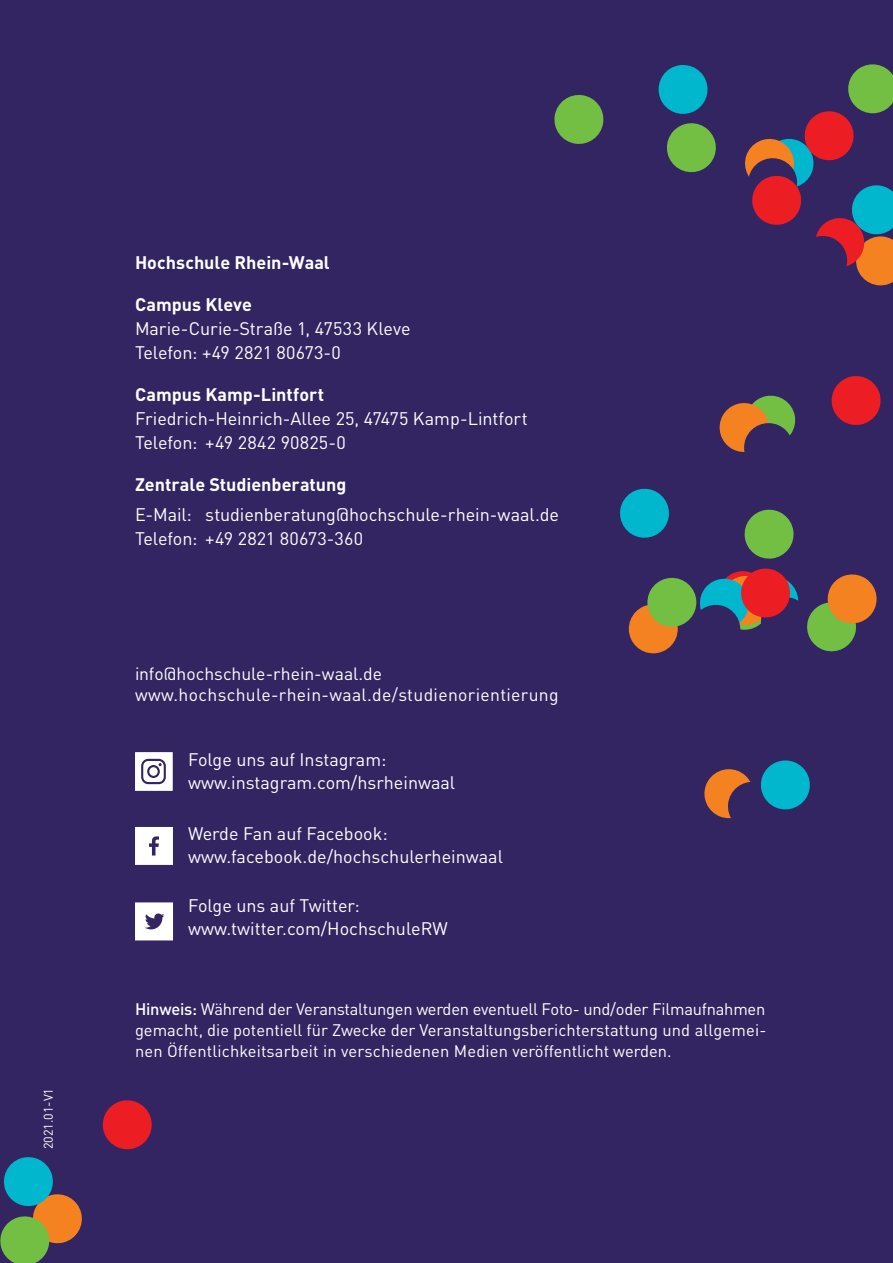
<style>
.page{position:relative;width:893px;height:1263px;background:#332562}
.page>*{position:absolute;margin:0;border:0;box-sizing:border-box;transform-origin:0 0}
.t1{font:18px/24px "DINOT";color:#fff}
.t2{font:700 18px "DINOT";color:#fff}
.t3{font:17.55px/21.1px "DINOT";letter-spacing:.02em;color:#fff}
.t4{font:16.5px/21px "DINOT";letter-spacing:.005em;color:#fff;text-align:justify}
.t5{font:12.45px "DINOT";color:#fff}
.s1{font-weight:500}
</style>
<div class="page">
<svg style="left:554px;top:95px;width:50px;height:49px"></svg>
<svg style="left:658px;top:65px;width:58px;height:108px"></svg>
<svg style="left:704px;top:760px;width:106px;height:59px"></svg>
<svg style="left:0;top:1157px;width:82px;height:106px"></svg>
<svg style="left:102px;top:1100px;width:50px;height:50px"></svg>
<svg style="left:745px;top:64px;width:148px;height:222px"></svg>
<svg style="left:620px;top:376px;width:261px;height:278px"></svg>
<svg style="left:135px;top:827px;width:38px;height:38px"></svg>
<svg style="left:135px;top:902px;width:38px;height:38px"></svg>
<svg style="left:135px;top:752px;width:38px;height:39px"></svg>
<div style="left:149px;top:767px;width:9px;height:9px;background:#fff;border-radius:50%"></div>
<p class="t5" style="left:41px;top:1149px;width:63px;rotate:-90deg">2021.01-V1</p>
<p class="t2" style="left:135px;top:250px;width:196px">Hochschule Rhein-Waal</p>
<p class="t2" style="left:135px;top:292px;width:118px">Campus Kleve</p>
<p class="t1" style="left:135px;top:316px;width:277px">Marie-Curie-Straße 1, 47533 Kleve<br>Telefon: +49 2821 80673-0</p>
<p class="t2" style="left:135px;top:382px;width:191px">Campus Kamp-Lintfort</p>
<p class="t1" style="left:135px;top:406px;width:394px">Friedrich-Heinrich-Allee 25, 47475 Kamp-Lintfort<br>Telefon: +49 2842 90825-0</p>
<p class="t2" style="left:135px;top:472px;width:213px">Zentrale Studienberatung</p>
<p class="t1" style="left:135px;top:502px;width:426px">E-Mail: studienberatung@hochschule-rhein-waal.de<br>Telefon: +49 2821 80673-360</p>
<p class="t3" style="left:135px;top:663px;width:425px">info@hochschule-rhein-waal.de www.hochschule-rhein-waal.de/studienorientierung</p>
<p class="t1" style="left:188px;top:747px;width:268px;line-height:23.2px">Folge uns auf Instagram: www.instagram.com/hsrheinwaal</p>
<p class="t1" style="left:188px;top:821px;width:316px;line-height:23.2px">Werde Fan auf Facebook: www.facebook.de/hochschulerheinwaal</p>
<p class="t1" style="left:188px;top:893px;width:261px;line-height:23.2px">Folge uns auf Twitter: www.twitter.com/HochschuleRW</p>
<p class="t4" style="left:135px;top:998px;width:633px"><span class="s1">Hinweis:</span> Während der Veranstaltungen werden eventuell Foto- und/oder Filmaufnahmen gemacht, die potentiell für Zwecke der Veranstaltungsberichterstattung und allgemei&shy;nen Öffentlichkeitsarbeit in verschiedenen Medien veröffentlicht werden.</p>
</div>
